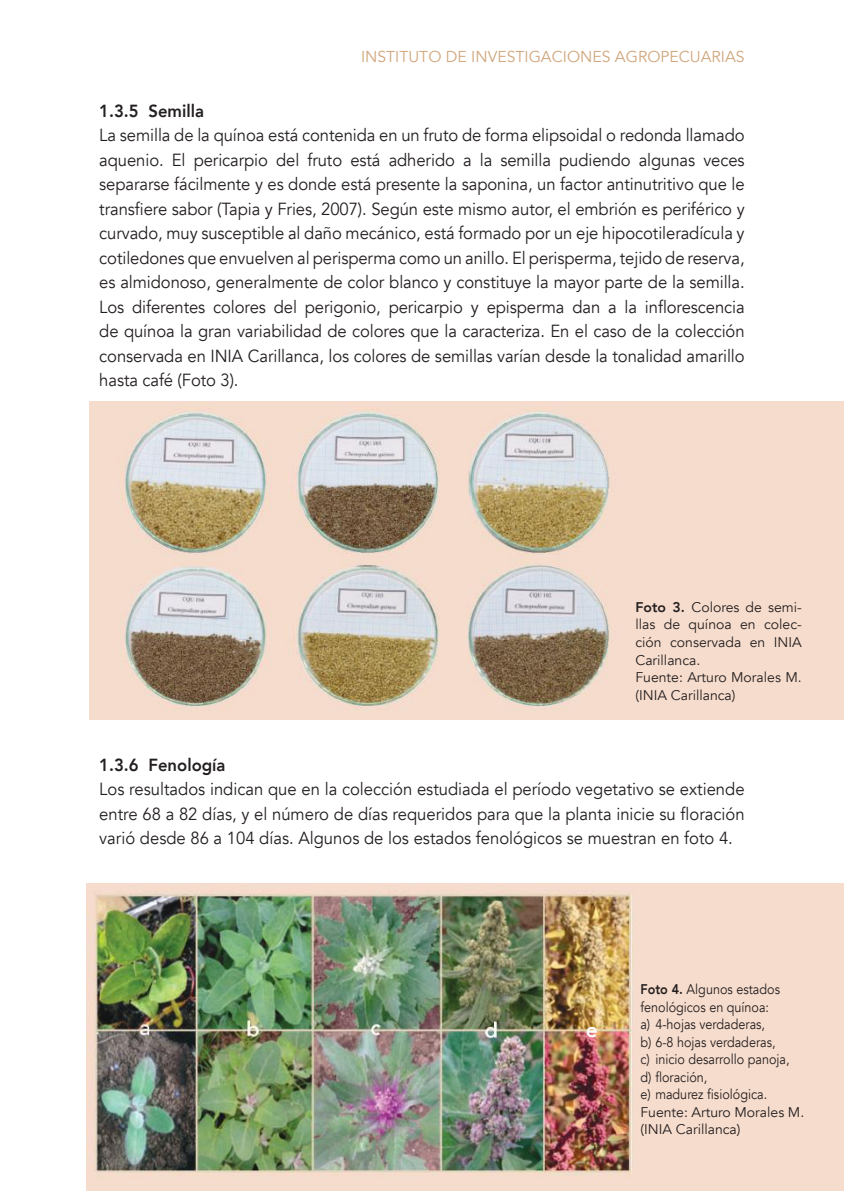
<style>
.page{position:relative;width:844px;height:1191px;background:#fff}
.page>*{position:absolute;margin:0;border:0;box-sizing:border-box;transform-origin:0 0}
.t1{font:800 21px "Avenir";color:#fff}
.t2{font:17.5px/24.5px "Avenir";color:#241f1f;text-align:justify;scale:.95 1}
.t3{font:800 17.5px "Avenir";color:#241f1f;scale:.95 1}
.t4{font:15.75px "Avenir";color:#d1a67c}
.t5{font:14px/17.5px "Avenir";color:#241f1f;scale:.9 1}
.t6{font:14px/17.5px "Avenir";color:#241f1f}
.s1{font-weight:800}
</style>
<div class="page">
<img style="left:87px;top:883px;width:756px;height:308px">
<img style="left:89px;top:402px;width:754px;height:317px">
<p class="t4" style="left:361px;top:47px;width:385px">INSTITUTO DE INVESTIGACIONES AGROPECUARIAS</p>
<p class="t3" style="left:99px;top:97px;width:112px">1.3.5 Semilla</p>
<p class="t2" style="left:99px;top:123px;width:680px">La semilla de la quínoa está contenida en un fruto de forma elipsoidal o redonda llamado aquenio. El pericarpio del fruto está adherido a la semilla pudiendo algunas veces separarse fácilmente y es donde está presente la saponina, un factor antinutritivo que le transfiere sabor (Tapia y Fries, 2007). Según este mismo autor, el embrión es periférico y curvado, muy susceptible al daño mecánico, está formado por un eje hipocotileradícula y cotiledones que envuelven al perisperma como un anillo. El perisperma, tejido de reserva, es almidonoso, generalmente de color blanco y constituye la mayor parte de la semilla.<br>Los diferentes colores del perigonio, pericarpio y episperma dan a la inflorescencia de quínoa la gran variabilidad de colores que la caracteriza. En el caso de la colección conservada en INIA Carillanca, los colores de semillas varían desde la tonalidad amarillo hasta café (Foto 3).</p>
<p class="t6" style="left:635px;top:598px;width:168px"><span class="s1">Foto 3.</span> Colores de semi&shy;llas de quínoa en colec&shy;ción conservada en INIA<br>Carillanca.<br>Fuente: Arturo Morales M. (INIA Carillanca)</p>
<p class="t3" style="left:99px;top:751px;width:134px">1.3.6 Fenología</p>
<p class="t2" style="left:99px;top:777px;width:680px">Los resultados indican que en la colección estudiada el período vegetativo se extiende entre 68 a 82 días, y el número de días requeridos para que la planta inicie su floración varió desde 86 a 104 días. Algunos de los estados fenológicos se muestran en foto 4.</p>
<p class="t1" style="left:585px;top:1013px;width:14px">e</p>
<p class="t5" style="left:640px;top:980px;width:183px"><span class="s1">Foto 4.</span> Algunos estados fenológicos en quínoa:<br>a) 4-hojas verdaderas,<br>b) 6-8 hojas verdaderas,<br>c) inicio desarrollo panoja,<br>d) floración,<br>e) madurez fisiológica.<br>Fuente: Arturo Morales M. (INIA Carillanca)</p>
</div>
